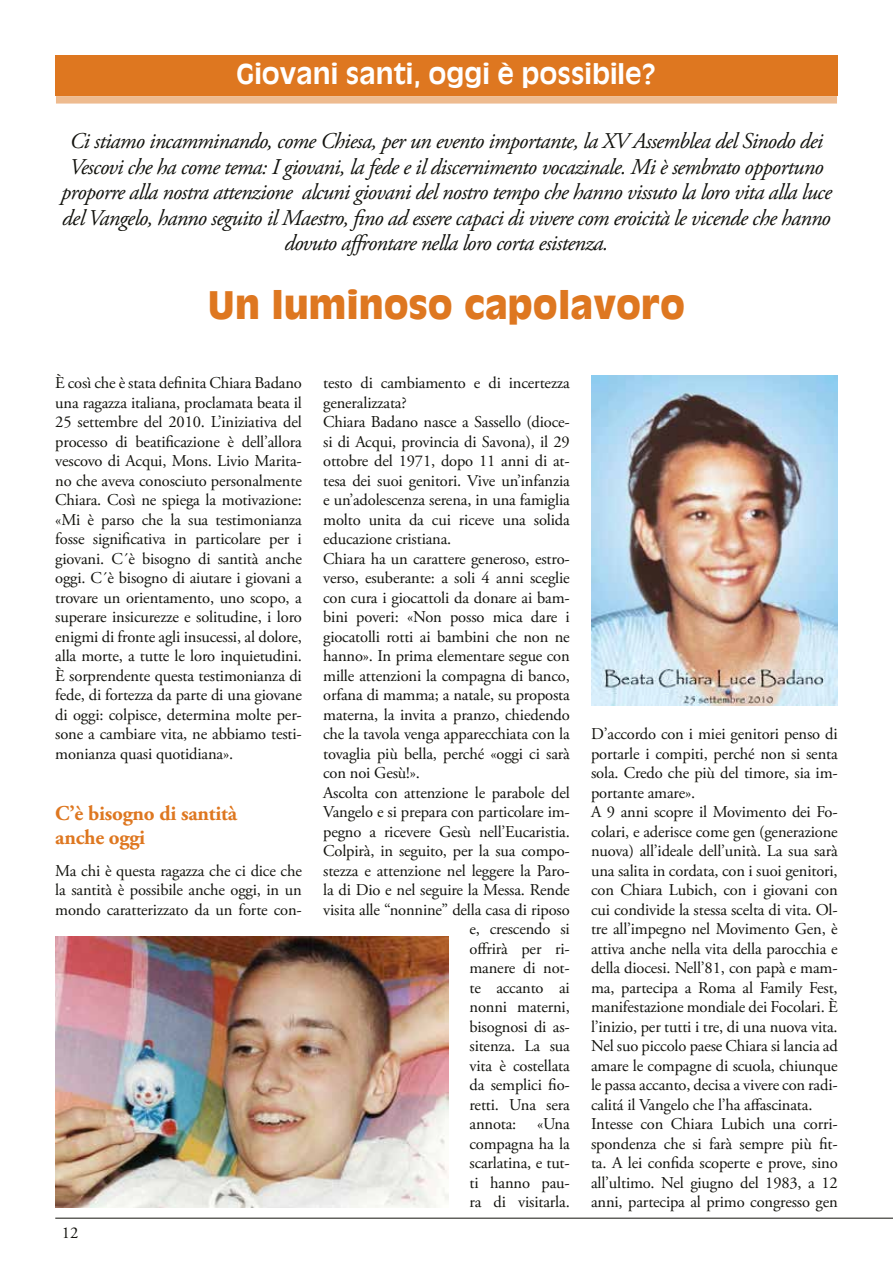
<style>
.page{position:relative;width:893px;height:1263px;background:#fff}
.page>*{position:absolute;margin:0;border:0;box-sizing:border-box;transform-origin:0 0}
.t1{font:900 37.5px "Antique Olive";color:#de7720}
.t2{font:700 27px "Antique Olive";color:#fff}
.t3{font:italic 22.5px/25.5px "Adobe Garamond Pro";letter-spacing:-.03em;color:#12120d;text-align:center}
.t4{font:700 21px/24.2px "Adobe Garamond Pro";letter-spacing:-.01em;color:#de7720}
.t5{font:16.5px/19.5px "Adobe Garamond Pro";letter-spacing:-.01em;color:#12120d;text-align:justify}
</style>
<div class="page">
<hr style="left:55px;top:1218px;width:838px;height:1px;background:#12120d">
<div style="left:56px;top:96px;width:781px;height:8px;background:#eebb8f"></div>
<div style="left:55px;top:55px;width:783px;height:41px;background:#de7720"></div>
<img style="left:591px;top:375px;width:246px;height:330px">
<img style="left:55px;top:936px;width:393px;height:272px">
<h2 class="t2" style="left:236px;top:57px;width:422px">Giovani santi, oggi è possibile?</h2>
<p class="t3" style="left:61px;top:129px;width:772px">Ci stiamo incamminando, come Chiesa, per un evento importante, la XV Assemblea del Sinodo dei Vescovi che ha come tema: I giovani, la fede e il discernimento vocazinale. Mi è sembrato opportuno proporre alla nostra attenzione alcuni giovani del nostro tempo che hanno vissuto la loro vita alla luce del Vangelo, hanno seguito il Maestro, fino ad essere capaci di vivere com eroicità le vicende che hanno dovuto affrontare nella loro corta esistenza.</p>
<h1 class="t1" style="left:208px;top:283px;width:479px">Un luminoso capolavoro</h1>
<p class="t5" style="left:55px;top:374px;width:248px">È così che è stata definita Chiara Badano una ragazza italiana, proclamata beata il 25 settembre del 2010. L’iniziativa del processo di beatificazione è dell’allora vescovo di Acqui, Mons. Livio Marita&shy;no che aveva conosciuto personalmente Chiara. Così ne spiega la motivazione: «Mi è parso che la sua testimonianza fosse significativa in particolare per i giovani. C´è bisogno di santità anche oggi. C´è bisogno di aiutare i giovani a trovare un orientamento, uno scopo, a superare insicurezze e solitudine, i loro enigmi di fronte agli insucessi, al dolore, alla morte, a tutte le loro inquietudini.<br>È sorprendente questa testimonianza di fede, di fortezza da parte di una giovane di oggi: colpisce, determina molte per&shy;sone a cambiare vita, ne abbiamo testi&shy;monianza quasi quotidiana».</p>
<p class="t4" style="left:55px;top:802px;width:183px">C’è bisogno di santità anche oggi</p>
<p class="t5" style="left:55px;top:861px;width:248px">Ma chi è questa ragazza che ci dice che la santità è possibile anche oggi, in un mondo caratterizzato da un forte con-</p>
<p class="t5" style="left:62px;top:1223px;width:18px">12</p>
<p class="t5" style="left:323px;top:374px;width:248px">testo di cambiamento e di incertezza</p>
<p class="t5" style="left:323px;top:393px;width:85px">generalizzata?</p>
<p class="t5" style="left:323px;top:413px;width:248px">Chiara Badano nasce a Sassello (dioce-</p>
<p class="t5" style="left:323px;top:432px;width:248px">si di Acqui, provincia di Savona), il 29</p>
<p class="t5" style="left:323px;top:452px;width:248px">ottobre del 1971, dopo 11 anni di at-</p>
<p class="t5" style="left:323px;top:471px;width:248px">tesa dei suoi genitori. Vive un’infanzia</p>
<p class="t5" style="left:323px;top:491px;width:248px">e un’adolescenza serena, in una famiglia</p>
<p class="t5" style="left:323px;top:510px;width:248px">molto unita da cui riceve una solida</p>
<p class="t5" style="left:323px;top:530px;width:130px">educazione cristiana.</p>
<p class="t5" style="left:323px;top:549px;width:248px">Chiara ha un carattere generoso, estro-</p>
<p class="t5" style="left:323px;top:569px;width:248px">verso, esuberante: a soli 4 anni sceglie</p>
<p class="t5" style="left:323px;top:588px;width:248px">con cura i giocattoli da donare ai bam-</p>
<p class="t5" style="left:323px;top:608px;width:248px">bini poveri: «Non posso mica dare i</p>
<p class="t5" style="left:323px;top:627px;width:248px">giocatolli rotti ai bambini che non ne</p>
<p class="t5" style="left:323px;top:647px;width:248px">hanno». In prima elementare segue con</p>
<p class="t5" style="left:323px;top:666px;width:248px">mille attenzioni la compagna di banco,</p>
<p class="t5" style="left:323px;top:686px;width:248px">orfana di mamma; a natale, su proposta</p>
<p class="t5" style="left:323px;top:705px;width:248px">materna, la invita a pranzo, chiedendo</p>
<p class="t5" style="left:323px;top:725px;width:248px">che la tavola venga apparecchiata con la</p>
<p class="t5" style="left:323px;top:744px;width:248px">tovaglia più bella, perché «oggi ci sarà</p>
<p class="t5" style="left:323px;top:764px;width:98px">con noi Gesù!».</p>
<p class="t5" style="left:323px;top:783px;width:248px">Ascolta con attenzione le parabole del</p>
<p class="t5" style="left:323px;top:803px;width:248px">Vangelo e si prepara con particolare im-</p>
<p class="t5" style="left:323px;top:822px;width:248px">pegno a ricevere Gesù nell’Eucaristia.</p>
<p class="t5" style="left:323px;top:842px;width:248px">Colpirà, in seguito, per la sua compo-</p>
<p class="t5" style="left:323px;top:861px;width:248px">stezza e attenzione nel leggere la Paro-</p>
<p class="t5" style="left:323px;top:881px;width:248px">la di Dio e nel seguire la Messa. Rende</p>
<p class="t5" style="left:323px;top:900px;width:248px">visita alle “nonnine” della casa di riposo</p>
<p class="t5" style="left:469px;top:920px;width:102px">e, crescendo si</p>
<p class="t5" style="left:469px;top:939px;width:102px">offrirà per ri-</p>
<p class="t5" style="left:469px;top:959px;width:102px">manere di not-</p>
<p class="t5" style="left:469px;top:978px;width:102px">te accanto ai</p>
<p class="t5" style="left:469px;top:998px;width:102px">nonni materni,</p>
<p class="t5" style="left:469px;top:1017px;width:102px">bisognosi di as-</p>
<p class="t5" style="left:469px;top:1037px;width:102px">sitenza. La sua</p>
<p class="t5" style="left:469px;top:1056px;width:102px">vita è costellata</p>
<p class="t5" style="left:469px;top:1076px;width:102px">da semplici fio-</p>
<p class="t5" style="left:469px;top:1095px;width:102px">retti. Una sera</p>
<p class="t5" style="left:469px;top:1115px;width:48px">annota:</p>
<p class="t5" style="left:469px;top:1115px;width:102px;text-indent:68px">«Una compagna ha la scarlatina, e tut&shy;ti hanno pau&shy;ra di visitarla.</p>
<p class="t5" style="left:591px;top:725px;width:248px;text-align:left">D’accordo con i miei genitori penso di portarle i compiti, perché non si senta sola. Credo che più del timore, sia im&shy;portante amare».<br>A 9 anni scopre il Movimento dei Fo&shy;colari, e aderisce come gen (generazione nuova) all’ideale dell’unità. La sua sarà una salita in cordata, con i suoi genitori, con Chiara Lubich, con i giovani con cui condivide la stessa scelta di vita. Ol&shy;tre all’impegno nel Movimento Gen, è attiva anche nella vita della parocchia e della diocesi. Nell’81, con papà e mam&shy;ma, partecipa a Roma al Family Fest, manifestazione mondiale dei Focolari. È l’inizio, per tutti i tre, di una nuova vita.<br>Nel suo piccolo paese Chiara si lancia ad amare le compagne di scuola, chiunque le passa accanto, decisa a vivere con radi&shy;calitá il Vangelo che l’ha affascinata.<br>Intesse con Chiara Lubich una corri&shy;spondenza che si farà sempre più fit&shy;ta. A lei confida scoperte e prove, sino all’ultimo. Nel giugno del 1983, a 12 anni, partecipa al primo congresso gen</p>
</div>
